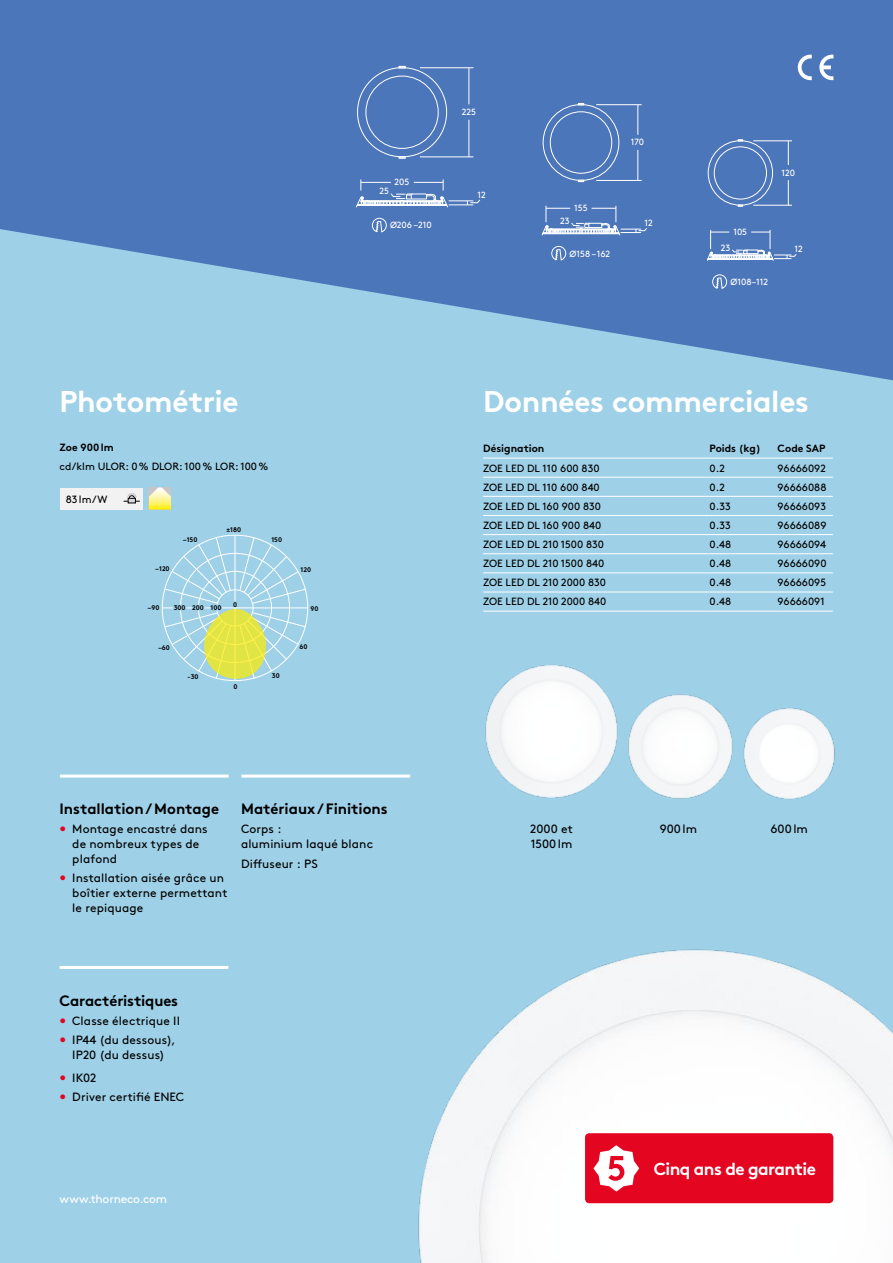
<style>
.page{position:relative;width:893px;height:1263px;background:#9ed0e7}
.page>*{position:absolute;margin:0;border:0;box-sizing:border-box;transform-origin:0 0}
.t1{font:700 30px "Brown";letter-spacing:-.01em;color:#fff}
.t2{font:700 17.25px "Brown";letter-spacing:-.035em;color:#fff}
.t3{font:700 15px "Brown";letter-spacing:-.005em;color:#000}
.t4{font:12px/14.9px "Brown";letter-spacing:.01em;color:#000}
.t5{font:12px "Brown";letter-spacing:-.02em;color:#fff}
.t6{font:10.5px "Brown";color:#000}
.t7{font:700 10.5px "Brown";color:#000}
.t8{font:9px "Brown";color:#fff}
.t9{font:700 6.75px "Brown";color:#000}
.s1{color:#e40521}
</style>
<div class="page">
<svg style="left:0;top:0;width:893px;height:380px;fill:#4c76ba"></svg>
<img style="left:628px;top:694px;width:105px;height:105px">
<img style="left:743px;top:708px;width:92px;height:91px">
<img style="left:485px;top:665px;width:133px;height:133px">
<img style="left:418px;top:949px;width:475px;height:314px">
<hr style="left:60px;top:774px;width:169px;height:3px;background:#fff">
<hr style="left:60px;top:966px;width:168px;height:3px;background:#fff">
<hr style="left:241px;top:774px;width:169px;height:3px;background:#fff">
<hr style="left:483px;top:572px;width:227px;height:1px;background:#fff">
<hr style="left:710px;top:572px;width:68px;height:1px;background:#fff">
<hr style="left:778px;top:572px;width:55px;height:1px;background:#fff">
<hr style="left:483px;top:592px;width:227px;height:1px;background:#fff">
<hr style="left:710px;top:592px;width:68px;height:1px;background:#fff">
<hr style="left:778px;top:592px;width:55px;height:1px;background:#fff">
<hr style="left:483px;top:611px;width:227px;height:1px;background:#fff">
<hr style="left:710px;top:611px;width:68px;height:1px;background:#fff">
<hr style="left:778px;top:611px;width:55px;height:1px;background:#fff">
<hr style="left:483px;top:458px;width:227px;height:1px;background:#fff">
<hr style="left:710px;top:458px;width:68px;height:1px;background:#fff">
<hr style="left:778px;top:458px;width:55px;height:1px;background:#fff">
<hr style="left:483px;top:477px;width:227px;height:1px;background:#fff">
<hr style="left:710px;top:477px;width:68px;height:1px;background:#fff">
<hr style="left:778px;top:477px;width:55px;height:1px;background:#fff">
<hr style="left:483px;top:496px;width:227px;height:1px;background:#fff">
<hr style="left:710px;top:496px;width:68px;height:1px;background:#fff">
<hr style="left:778px;top:496px;width:55px;height:1px;background:#fff">
<hr style="left:483px;top:515px;width:227px;height:1px;background:#fff">
<hr style="left:710px;top:515px;width:68px;height:1px;background:#fff">
<hr style="left:778px;top:515px;width:55px;height:1px;background:#fff">
<hr style="left:483px;top:534px;width:227px;height:1px;background:#fff">
<hr style="left:710px;top:534px;width:68px;height:1px;background:#fff">
<hr style="left:778px;top:534px;width:55px;height:1px;background:#fff">
<hr style="left:483px;top:553px;width:227px;height:1px;background:#fff">
<hr style="left:710px;top:553px;width:68px;height:1px;background:#fff">
<hr style="left:778px;top:553px;width:55px;height:1px;background:#fff">
<svg style="left:149px;top:487px;width:22px;height:22px"></svg>
<div style="left:60px;top:488px;width:83px;height:22px;background:#f2f2f2"></div>
<svg style="left:124px;top:493px;width:16px;height:10px"></svg>
<svg style="left:398px;top:65px;width:8px;height:2px"></svg>
<svg style="left:398px;top:157px;width:8px;height:2px"></svg>
<div style="left:365px;top:76px;width:74px;height:73px;border:1px solid #fff;border-radius:50%"></div>
<hr style="left:420px;top:67px;width:53px;height:1px;background:#fff">
<hr style="left:420px;top:156px;width:53px;height:1px;background:#fff">
<hr style="left:468px;top:68px;width:1px;height:36px;background:#fff">
<hr style="left:468px;top:120px;width:1px;height:37px;background:#fff">
<svg style="left:355px;top:179px;width:126px;height:29px;background:#7091c7"></svg>
<svg style="left:371px;top:217px;width:16px;height:16px"></svg>
<div style="left:543px;top:104px;width:76px;height:77px;border:1px solid #fff;border-radius:50%"></div>
<div style="left:550px;top:111px;width:62px;height:63px;border:1px solid #fff;border-radius:50%"></div>
<hr style="left:596px;top:104px;width:46px;height:1px;background:#fff">
<hr style="left:596px;top:180px;width:46px;height:1px;background:#fff">
<hr style="left:637px;top:105px;width:1px;height:30px;background:#fff">
<hr style="left:637px;top:150px;width:1px;height:31px;background:#fff">
<svg style="left:541px;top:206px;width:107px;height:30px;background:#6f91c7"></svg>
<svg style="left:551px;top:246px;width:16px;height:15px"></svg>
<div style="left:708px;top:140px;width:65px;height:66px;border:1px solid #fff;border-radius:50%"></div>
<div style="left:714px;top:146px;width:53px;height:53px;border:1px solid #fff;border-radius:50%"></div>
<hr style="left:753px;top:140px;width:39px;height:1px;background:#fff">
<hr style="left:753px;top:205px;width:39px;height:1px;background:#fff">
<svg style="left:788px;top:141px;width:1px;height:24px"></svg>
<svg style="left:788px;top:180px;width:1px;height:25px"></svg>
<svg style="left:706px;top:230px;width:91px;height:31px;background:#6e90c7"></svg>
<svg style="left:712px;top:274px;width:15px;height:15px"></svg>
<hr style="left:235px;top:535px;width:1px;height:66px;background:#fff">
<hr style="left:235px;top:608px;width:1px;height:72px;background:#fff">
<hr style="left:222px;top:607px;width:86px;height:1px;background:#fff">
<svg style="left:162px;top:536px;width:145px;height:143px"></svg>
<svg style="left:798px;top:55px;width:14px;height:25px"></svg>
<svg style="left:819px;top:55px;width:14px;height:25px"></svg>
<div style="left:585px;top:1133px;width:248px;height:70px;background:#e40521;border-radius:4px"></div>
<svg style="left:593px;top:1145px;width:46px;height:46px"></svg>
<p class="t8" style="left:395px;top:175px;width:16px">205</p>
<p class="t8" style="left:379px;top:184px;width:11px">25</p>
<p class="t8" style="left:390px;top:218px;width:43px">Ø206 –210</p>
<p class="t8" style="left:462px;top:105px;width:16px">225</p>
<p class="t8" style="left:477px;top:188px;width:10px">12</p>
<p class="t8" style="left:574px;top:201px;width:15px">155</p>
<p class="t8" style="left:631px;top:135px;width:15px">170</p>
<p class="t8" style="left:560px;top:214px;width:11px">23</p>
<p class="t8" style="left:645px;top:216px;width:10px">12</p>
<p class="t8" style="left:569px;top:246px;width:42px">Ø158 –162</p>
<p class="t8" style="left:733px;top:225px;width:15px">105</p>
<p class="t8" style="left:781px;top:166px;width:15px">120</p>
<p class="t8" style="left:721px;top:241px;width:11px">23</p>
<p class="t8" style="left:795px;top:242px;width:10px">12</p>
<p class="t8" style="left:731px;top:275px;width:39px">Ø108–112</p>
<h1 class="t1" style="left:60px;top:378px;width:181px">Photométrie</h1>
<h1 class="t1" style="left:483px;top:378px;width:327px">Données commerciales</h1>
<p class="t7" style="left:60px;top:439px;width:56px">Zoe 900lm</p>
<p class="t6" style="left:60px;top:458px;width:210px">cd/klm ULOR: 0% DLOR: 100% LOR: 100%</p>
<p class="t6" style="left:66px;top:492px;width:43px">83lm/W</p>
<p class="t9" style="left:183px;top:535px;width:16px">–150</p>
<p class="t9" style="left:227px;top:524px;width:16px">±180</p>
<p class="t9" style="left:271px;top:534px;width:12px">150</p>
<p class="t9" style="left:156px;top:563px;width:16px">–120</p>
<p class="t9" style="left:301px;top:564px;width:12px">120</p>
<p class="t9" style="left:148px;top:602px;width:13px">–90</p>
<p class="t9" style="left:311px;top:603px;width:10px">90</p>
<p class="t9" style="left:158px;top:642px;width:13px">–60</p>
<p class="t9" style="left:233px;top:599px;width:6px">0</p>
<p class="t9" style="left:174px;top:602px;width:49px">300 200 100</p>
<p class="t9" style="left:299px;top:642px;width:10px">60</p>
<p class="t9" style="left:188px;top:671px;width:13px">-30</p>
<p class="t9" style="left:233px;top:681px;width:6px">0</p>
<p class="t9" style="left:272px;top:670px;width:9px">30</p>
<h3 class="t3" style="left:60px;top:797px;width:161px">Installation/Montage</h3>
<h3 class="t3" style="left:241px;top:797px;width:148px">Matériaux/Finitions</h3>
<p class="t4" style="left:241px;top:821px;width:133px">Corps :<br>aluminium laqué blanc</p>
<p class="t4" style="left:241px;top:855px;width:78px">Diffuseur : PS</p>
<p class="t4" style="left:72px;top:821px;width:137px;text-indent:-13px"><span class="s1">•</span> Montage encastré dans de nombreux types de plafond</p>
<p class="t4" style="left:72px;top:870px;width:157px;text-indent:-13px"><span class="s1">•</span> Installation aisée grâce un boîtier externe permettant le repiquage</p>
<h3 class="t3" style="left:60px;top:988px;width:120px">Caractéristiques</h3>
<p class="t4" style="left:60px;top:1012px;width:122px"><span class="s1">•</span> Classe électrique II</p>
<p class="t4" style="left:60px;top:1031px;width:117px;text-align:center"><span class="s1">•</span> IP44 (du dessous),<br>IP20 (du dessus)</p>
<p class="t4" style="left:60px;top:1070px;width:38px"><span class="s1">•</span> IK02</p>
<p class="t4" style="left:60px;top:1089px;width:126px"><span class="s1">•</span> Driver certifié ENEC</p>
<p class="t5" style="left:60px;top:1190px;width:109px">www.thorneco.com</p>
<p class="t7" style="left:483px;top:440px;width:63px">Désignation</p>
<p class="t7" style="left:710px;top:440px;width:53px">Poids (kg)</p>
<p class="t7" style="left:778px;top:440px;width:49px">Code SAP</p>
<p class="t6" style="left:483px;top:460px;width:118px">ZOE LED DL 110 600 830</p>
<p class="t6" style="left:710px;top:460px;width:17px">0.2</p>
<p class="t6" style="left:778px;top:460px;width:50px">96666092</p>
<p class="t6" style="left:483px;top:479px;width:118px">ZOE LED DL 110 600 840</p>
<p class="t6" style="left:710px;top:479px;width:17px">0.2</p>
<p class="t6" style="left:778px;top:479px;width:50px">96666088</p>
<p class="t6" style="left:483px;top:498px;width:120px">ZOE LED DL 160 900 830</p>
<p class="t6" style="left:710px;top:498px;width:23px">0.33</p>
<p class="t6" style="left:778px;top:498px;width:50px">96666093</p>
<p class="t6" style="left:483px;top:517px;width:120px">ZOE LED DL 160 900 840</p>
<p class="t6" style="left:710px;top:517px;width:23px">0.33</p>
<p class="t6" style="left:778px;top:517px;width:50px">96666089</p>
<p class="t6" style="left:483px;top:536px;width:122px">ZOE LED DL 210 1500 830</p>
<p class="t6" style="left:710px;top:536px;width:23px">0.48</p>
<p class="t6" style="left:778px;top:536px;width:50px">96666094</p>
<p class="t6" style="left:483px;top:556px;width:123px">ZOE LED DL 210 1500 840</p>
<p class="t6" style="left:710px;top:556px;width:23px">0.48</p>
<p class="t6" style="left:778px;top:556px;width:51px">96666090</p>
<p class="t6" style="left:483px;top:575px;width:124px">ZOE LED DL 210 2000 830</p>
<p class="t6" style="left:710px;top:575px;width:23px">0.48</p>
<p class="t6" style="left:778px;top:575px;width:50px">96666095</p>
<p class="t6" style="left:483px;top:594px;width:125px">ZOE LED DL 210 2000 840</p>
<p class="t6" style="left:710px;top:594px;width:23px">0.48</p>
<p class="t6" style="left:778px;top:594px;width:49px">96666091</p>
<p class="t4" style="left:530px;top:821px;width:44px">2000 et<br>1500lm</p>
<p class="t4" style="left:660px;top:821px;width:39px">900lm</p>
<p class="t4" style="left:770px;top:821px;width:39px">600lm</p>
<h2 class="t2" style="left:654px;top:1155px;width:164px">Cinq ans de garantie</h2>
</div>
